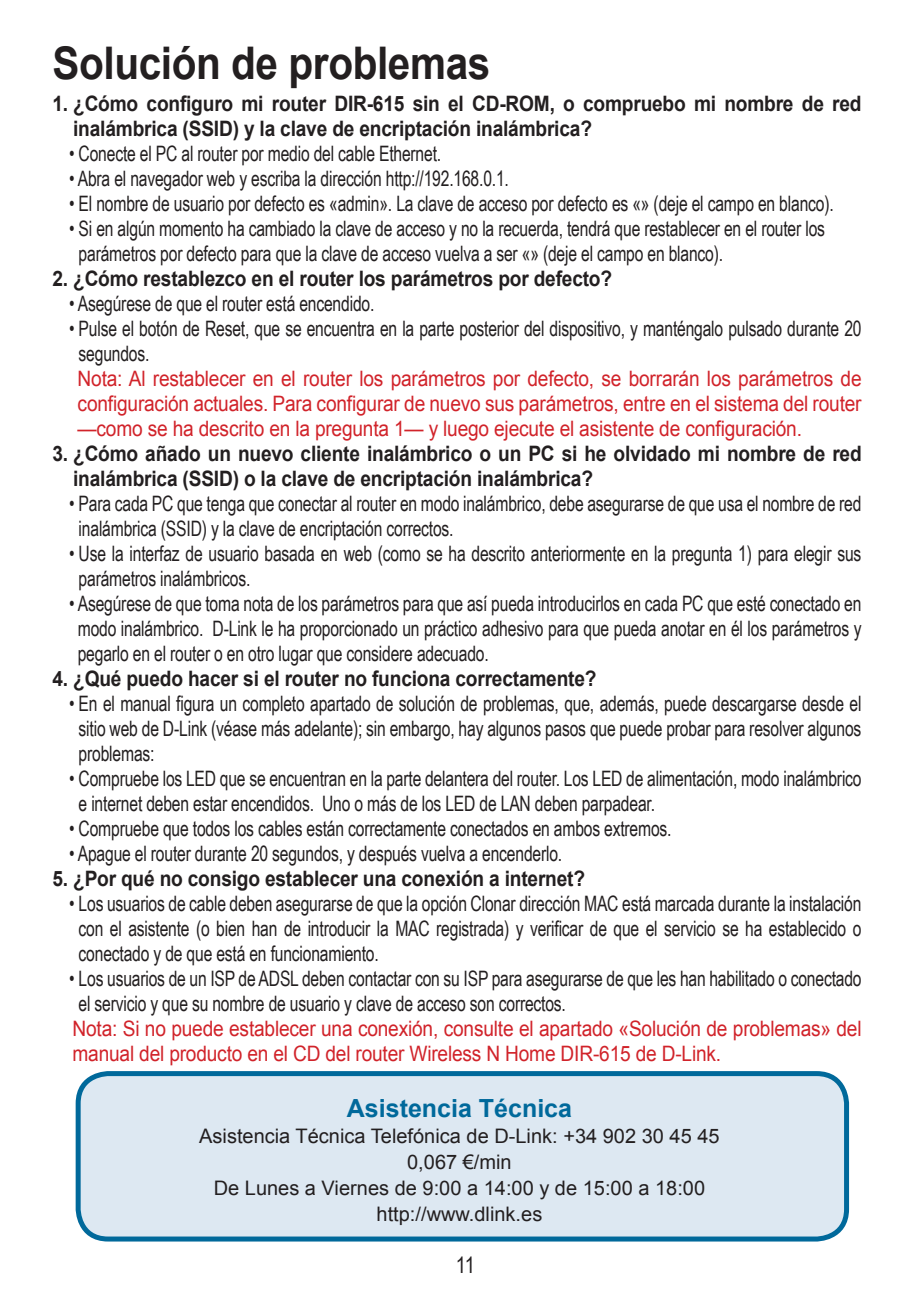
<style>
.page{position:relative;width:922px;height:1297px;background:#fff}
.page>*{position:absolute;margin:0;border:0;box-sizing:border-box;transform-origin:0 0}
.t1{font:700 45px "Arial";letter-spacing:-.01em;color:#231f20;scale:.9 1}
.t2{font:700 25px "Arial";color:#00699b}
.t3{font:22.5px "Arial Narrow";color:#231f20}
.t4{font:21.25px/25px "Arial Narrow";letter-spacing:-.01em;color:#231f20;scale:.9 1}
.t5{font:700 21.25px/25px "Arial";letter-spacing:-.01em;color:#231f20;scale:.9 1}
.t6{font:21.25px/25px "Arial";letter-spacing:-.01em;color:#d1232a;text-align:justify;scale:.9 1}
.t7{font:20px/26px "Arial";color:#231f20;text-align:center}
</style>
<div class="page">
<div style="left:78px;top:1073px;width:768px;height:166px;background:#dde8f2;border-radius:30px"></div>
<div style="left:76px;top:1071px;width:772px;height:170px;border:5px solid #00699b;border-radius:30px"></div>
<h1 class="t1" style="left:52px;top:33px;width:488px">Solución de problemas</h1>
<p class="t5" style="left:73px;top:92px;width:877px;text-indent:-21px">1. ¿Cómo configuro mi router DIR-615 sin el CD-ROM, o compruebo mi nombre de red inalámbrica (SSID) y la clave de encriptación inalámbrica?</p>
<p class="t4" style="left:69px;top:140px;width:415px">• Conecte el PC al router por medio del cable Ethernet.</p>
<p class="t4" style="left:69px;top:165px;width:490px">• Abra el navegador web y escriba la dirección http://192.168.0.1.</p>
<p class="t4" style="left:69px;top:190px;width:850px">• El nombre de usuario por defecto es «admin». La clave de acceso por defecto es «» (deje el campo en blanco).</p>
<p class="t4" style="left:79px;top:215px;width:830px;text-indent:-9px">• Si en algún momento ha cambiado la clave de acceso y no la recuerda, tendrá que restablecer en el router los parámetros por defecto para que la clave de acceso vuelva a ser «» (deje el campo en blanco).</p>
<p class="t5" style="left:52px;top:267px;width:623px">2. ¿Cómo restablezco en el router los parámetros por defecto?</p>
<p class="t4" style="left:69px;top:290px;width:340px">• Asegúrese de que el router está encendido.</p>
<p class="t4" style="left:79px;top:315px;width:871px;text-indent:-9px">• Pulse el botón de Reset, que se encuentra en la parte posterior del dispositivo, y manténgalo pulsado durante 20 segundos.</p>
<p class="t6" style="left:78px;top:366px;width:872px">Nota: Al restablecer en el router los parámetros por defecto, se borrarán los parámetros de configuración actuales. Para configurar de nuevo sus parámetros, entre en el sistema del router —como se ha descrito en la pregunta 1— y luego ejecute el asistente de configuración.</p>
<p class="t5" style="left:73px;top:441px;width:877px;text-indent:-21px">3. ¿Cómo añado un nuevo cliente inalámbrico o un PC si he olvidado mi nombre de red inalámbrica (SSID) o la clave de encriptación inalámbrica?</p>
<p class="t4" style="left:79px;top:490px;width:871px;text-indent:-9px">• Para cada PC que tenga que conectar al router en modo inalámbrico, debe asegurarse de que usa el nombre de red inalámbrica (SSID) y la clave de encriptación correctos.</p>
<p class="t4" style="left:79px;top:540px;width:871px;text-indent:-9px">• Use la interfaz de usuario basada en web (como se ha descrito anteriormente en la pregunta 1) para elegir sus parámetros inalámbricos.</p>
<p class="t4" style="left:78px;top:590px;width:872px;text-align:justify;text-indent:-9px">• Asegúrese de que toma nota de los parámetros para que así pueda introducirlos en cada PC que esté conectado en modo inalámbrico. D-Link le ha proporcionado un práctico adhesivo para que pueda anotar en él los parámetros y pegarlo en el router o en otro lugar que considere adecuado.</p>
<p class="t5" style="left:52px;top:666px;width:606px">4. ¿Qué puedo hacer si el router no funciona correctamente?</p>
<p class="t4" style="left:79px;top:690px;width:871px;text-align:justify;text-indent:-9px">• En el manual figura un completo apartado de solución de problemas, que, además, puede descargarse desde el sitio web de D-Link (véase más adelante); sin embargo, hay algunos pasos que puede probar para resolver algunos problemas:</p>
<p class="t4" style="left:79px;top:765px;width:871px;text-indent:-9px">• Compruebe los LED que se encuentran en la parte delantera del router. Los LED de alimentación, modo inalámbrico e internet deben estar encendidos. Uno o más de los LED de LAN deben parpadear.</p>
<p class="t4" style="left:69px;top:815px;width:670px">• Compruebe que todos los cables están correctamente conectados en ambos extremos.</p>
<p class="t4" style="left:69px;top:840px;width:549px">• Apague el router durante 20 segundos, y después vuelva a encenderlo.</p>
<p class="t5" style="left:52px;top:866px;width:593px">5. ¿Por qué no consigo establecer una conexión a internet?</p>
<p class="t4" style="left:79px;top:890px;width:871px;text-align:justify;text-indent:-9px">• Los usuarios de cable deben asegurarse de que la opción Clonar dirección MAC está marcada durante la instalación con el asistente (o bien han de introducir la MAC registrada) y verificar de que el servicio se ha establecido o conectado y de que está en funcionamiento.</p>
<p class="t4" style="left:79px;top:965px;width:871px;text-indent:-9px">• Los usuarios de un ISP de ADSL deben contactar con su ISP para asegurarse de que les han habilitado o conectado el servicio y que su nombre de usuario y clave de acceso son correctos.</p>
<p class="t6" style="left:72px;top:1016px;width:878px">Nota: Si no puede establecer una conexión, consulte el apartado «Solución de problemas» del manual del producto en el CD del router Wireless N Home DIR-615 de D-Link.</p>
<p class="t2" style="left:347px;top:1092px;width:227px">Asistencia Técnica</p>
<p class="t7" style="left:199px;top:1123px;width:522px">Asistencia Técnica Telefónica de D-Link: +34 902 30 45 45<br>0,067 €/min<br>De Lunes a Viernes de 9:00 a 14:00 y de 15:00 a 18:00 http://www.dlink.es</p>
<p class="t3" style="left:455px;top:1248px;width:21px">11</p>
</div>
